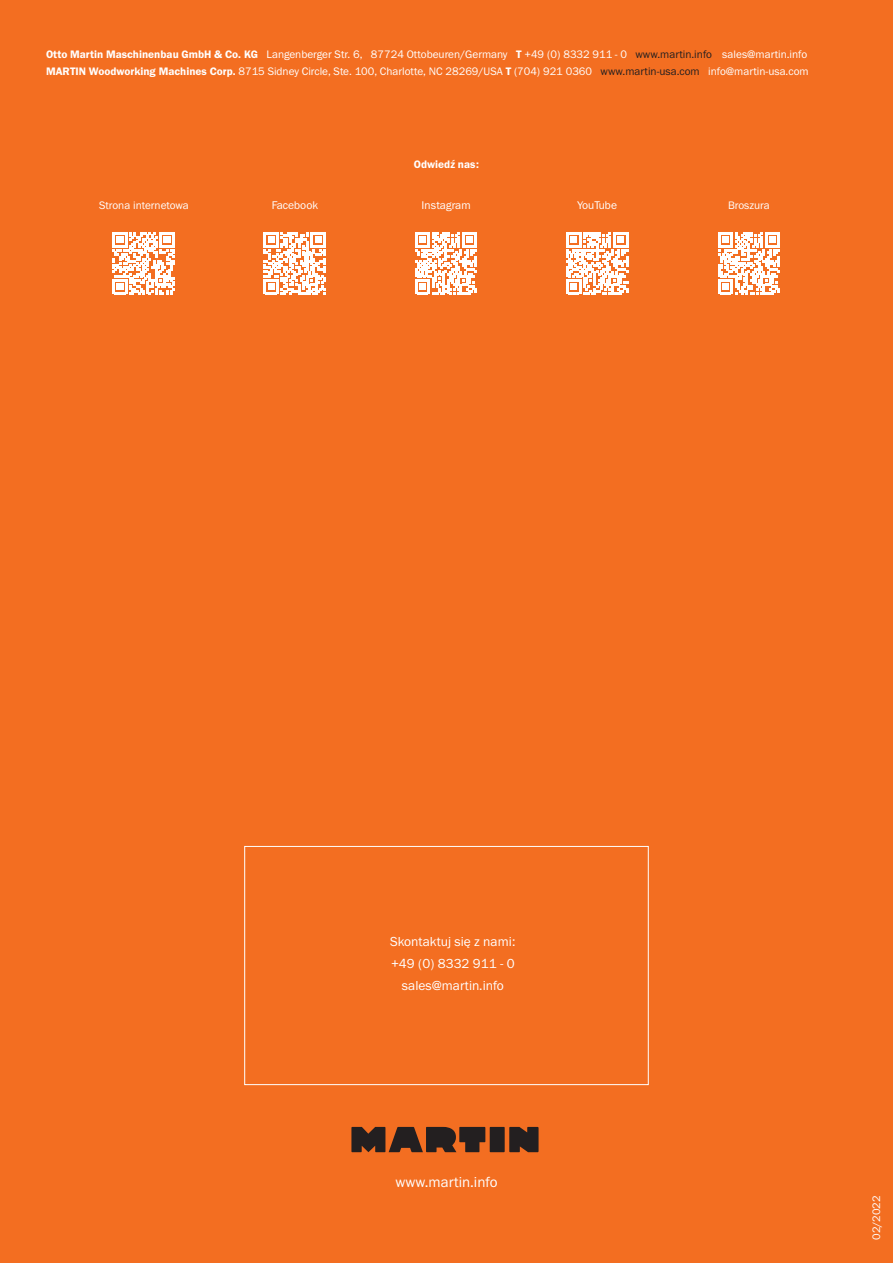
<style>
.page{position:relative;width:893px;height:1263px;background:#f36e21}
.page>*{position:absolute;margin:0;border:0;box-sizing:border-box;transform-origin:0 0}
.t1{font:15px "Franklin Gothic URW Boo";color:#fff}
.t2{font:13.5px/22.2px "Franklin Gothic URW Boo";color:#fff;text-align:center}
.t3{font:11.25px/17.2px "Franklin Gothic URW Boo";color:#fff}
.t4{font:11.25px "ITC Franklin Gothic Std";color:#fff}
.t5{font:11.25px "Franklin Gothic URW Dem";color:#fff}
.s1{font-family:"Franklin Gothic URW Dem"}
.s2{color:#231f20}
</style>
<div class="page">
<svg style="left:509px;top:1127px;width:30px;height:25px"></svg>
<div style="left:490px;top:1127px;width:15px;height:25px;background:#231f20"></div>
<svg style="left:351px;top:1127px;width:134px;height:25px"></svg>
<div style="left:244px;top:846px;width:404px;height:239px;border:1px solid #fff"></div>
<svg style="left:113px;top:232px;width:62px;height:62px"></svg>
<svg style="left:718px;top:232px;width:62px;height:62px"></svg>
<svg style="left:566px;top:232px;width:62px;height:62px"></svg>
<svg style="left:264px;top:232px;width:62px;height:62px"></svg>
<svg style="left:415px;top:232px;width:62px;height:62px"></svg>
<p class="t3" style="left:46px;top:46px;width:764px"><span class="s1">Otto Martin Maschinenbau GmbH &amp; Co. KG</span> Langenberger Str. 6, 87724 Ottobeuren/Germany <span class="s1">T</span> +49 (0) 8332 911 - 0 <span class="s2">www.martin.info</span> sales@martin.info<br><span class="s1">MARTIN Woodworking Machines Corp.</span> 8715 Sidney Circle, Ste. 100, Charlotte, NC 28269/USA <span class="s1">T</span> (704) 921 0360 <span class="s2">www.martin-usa.com</span> info@martin-usa.com</p>
<p class="t5" style="left:414px;top:157px;width:67px">Odwiedź nas:</p>
<p class="t3" style="left:99px;top:196px;width:91px">Strona internetowa</p>
<p class="t4" style="left:272px;top:199px;width:48px">Facebook</p>
<p class="t4" style="left:421px;top:199px;width:51px">Instagram</p>
<p class="t4" style="left:577px;top:199px;width:42px">YouTube</p>
<p class="t3" style="left:728px;top:196px;width:43px">Broszura</p>
<p class="t2" style="left:390px;top:930px;width:127px">Skontaktuj się z nami: +49 (0) 8332 911 - 0 sales@martin.info</p>
<h1 class="t1" style="left:395px;top:1173px;width:103px">www.martin.info</h1>
<p class="t3" style="left:867px;top:1240px;width:46px;rotate:-90deg">02/2022</p>
</div>
